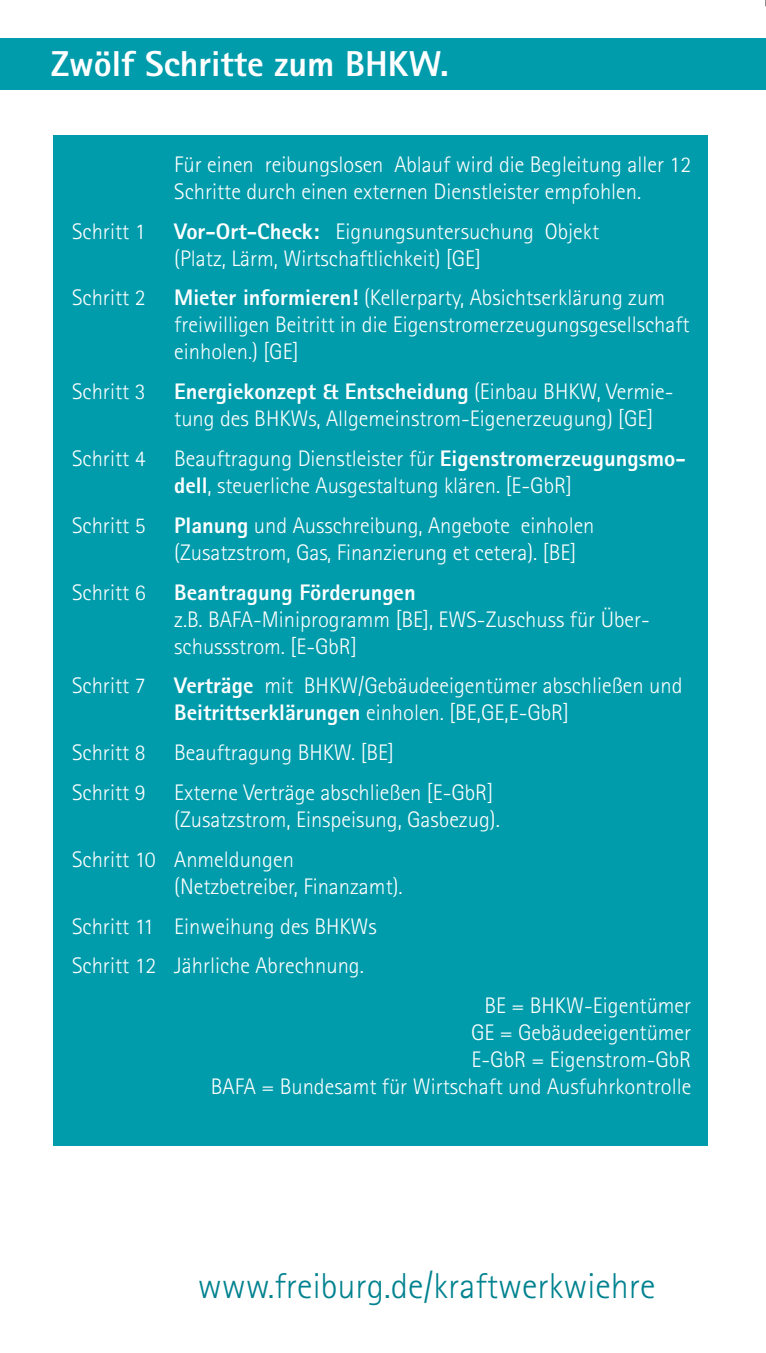
<style>
.page{position:relative;width:766px;height:1353px;background:#fff}
.page>*{position:absolute;margin:0;border:0;box-sizing:border-box;transform-origin:0 0}
.t1{font:300 36px "Rotis Sans Serif";color:#00828f}
.t2{font:800 36px "Rotis Sans Serif";color:#fff}
.t3{font:300 22.5px/27px "Rotis Sans Serif";color:#fff}
.t4{font:800 22.5px "Rotis Sans Serif";color:#fff}
.s1{font-weight:800}
</style>
<div class="page">
<div style="left:53px;top:135px;width:654px;height:1010px;background:#009cac"></div>
<div style="left:0;top:38px;width:765px;height:51px;background:#009cac"></div>
<h1 class="t2" style="left:51px;top:41px;width:399px">Zwölf Schritte zum BHKW.</h1>
<p class="t3" style="left:174px;top:151px;width:518px">Für einen reibungslosen Ablauf wird die Begleitung aller 12<br>Schritte durch einen externen Dienstleister empfohlen.</p>
<p class="t3" style="left:72px;top:217px;width:75px">Schritt 1</p>
<p class="t3" style="left:174px;top:217px;width:426px"><span class="s1">Vor-Ort-Check:</span> Eignungsuntersuchung Objekt (Platz, Lärm, Wirtschaftlichkeit) [GE]</p>
<p class="t3" style="left:72px;top:284px;width:75px">Schritt 2</p>
<p class="t3" style="left:174px;top:284px;width:516px"><span class="s1">Mieter informieren!</span> (Kellerparty, Absichtserklärung zum freiwilligen Beitritt in die Eigenstromerzeugungsgesellschaft einholen.) [GE]</p>
<p class="t3" style="left:72px;top:378px;width:75px">Schritt 3</p>
<p class="t3" style="left:174px;top:378px;width:500px"><span class="s1">Energiekonzept &amp; Entscheidung</span> (Einbau BHKW, Vermie&shy;tung des BHKWs, Allgemeinstrom-Eigenerzeugung) [GE]</p>
<p class="t3" style="left:72px;top:445px;width:75px">Schritt 4</p>
<p class="t3" style="left:174px;top:445px;width:513px">Beauftragung Dienstleister für <span class="s1">Eigenstromerzeugungsmo&shy;dell</span>, steuerliche Ausgestaltung klären. [E-GbR]</p>
<p class="t3" style="left:72px;top:511px;width:75px">Schritt 5</p>
<p class="t3" style="left:174px;top:511px;width:421px"><span class="s1">Planung</span> und Ausschreibung, Angebote einholen (Zusatzstrom, Gas, Finanzierung et cetera). [BE]</p>
<p class="t3" style="left:72px;top:578px;width:75px">Schritt 6</p>
<p class="t4" style="left:174px;top:577px;width:243px">Beantragung Förderungen</p>
<p class="t3" style="left:174px;top:605px;width:477px">z.B. BAFA-Miniprogramm [BE], EWS-Zuschuss für Über&shy;schussstrom. [E-GbR]</p>
<p class="t3" style="left:72px;top:672px;width:75px">Schritt 7</p>
<p class="t3" style="left:174px;top:672px;width:509px"><span class="s1">Verträge</span> mit BHKW/Gebäudeeigentümer abschließen und<br><span class="s1">Beitrittserklärungen</span> einholen. [BE,GE,E-GbR]</p>
<p class="t3" style="left:72px;top:739px;width:75px">Schritt 8</p>
<p class="t3" style="left:174px;top:739px;width:221px">Beauftragung BHKW. [BE]</p>
<p class="t3" style="left:72px;top:778px;width:75px">Schritt 9</p>
<p class="t3" style="left:174px;top:778px;width:327px">Externe Verträge abschließen [E-GbR] (Zusatzstrom, Einspeisung, Gasbezug).</p>
<p class="t3" style="left:174px;top:845px;width:230px;text-indent:-102px">Schritt 10 Anmeldungen (Netzbetreiber, Finanzamt).</p>
<p class="t3" style="left:72px;top:905px;width:306px;line-height:39.8px">Schritt 11 Einweihung des BHKWs<br>Schritt 12 Jährliche Abrechnung.</p>
<p class="t3" style="left:211px;top:991px;width:481px;text-align:right">BE = BHKW-Eigentümer<br>GE = Gebäudeeigentümer<br>E-GbR = Eigenstrom-GbR<br>BAFA = Bundesamt für Wirtschaft und Ausfuhrkontrolle</p>
<h1 class="t1" style="left:198px;top:1265px;width:459px">www.freiburg.de/kraftwerkwiehre</h1>
</div>
